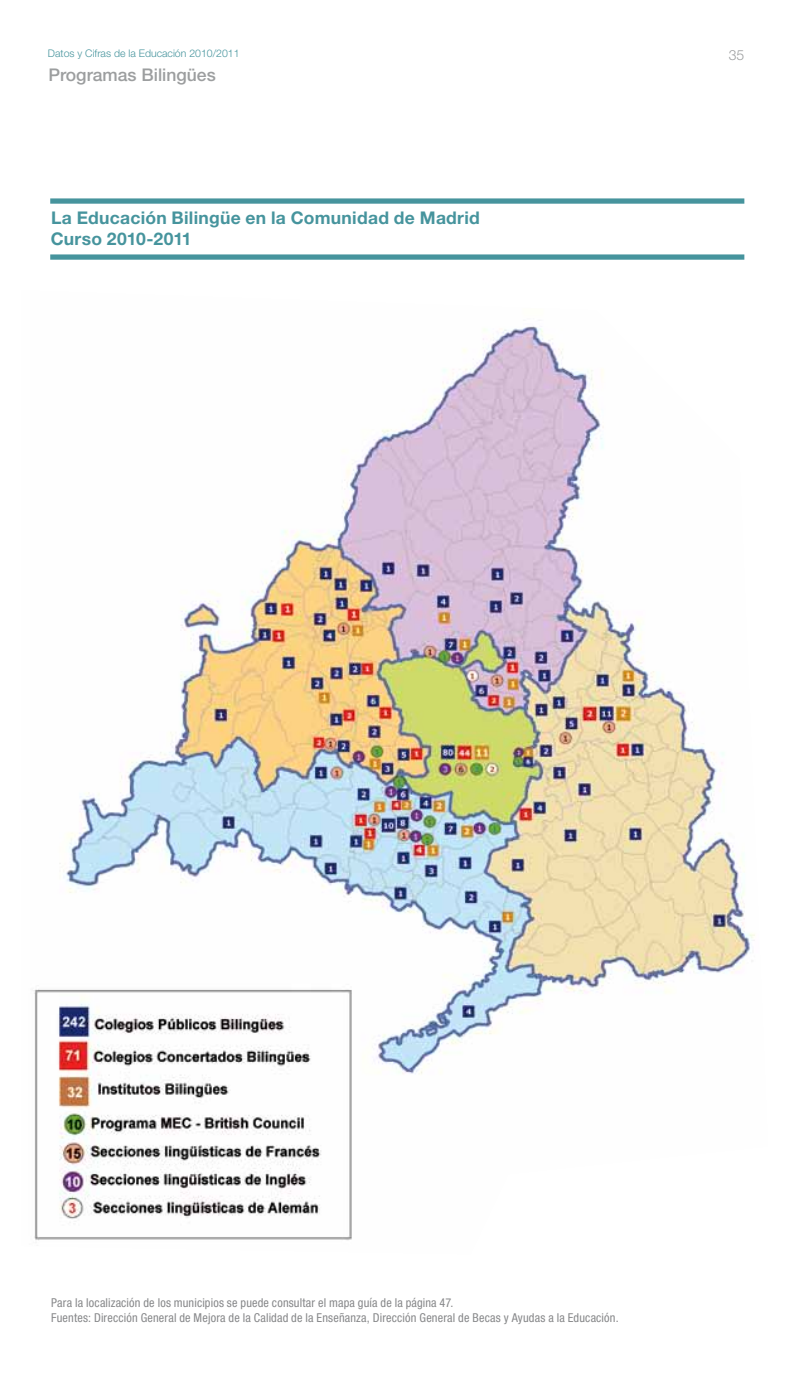
<style>
.page{position:relative;width:794px;height:1389px;background:#fff}
.page>*{position:absolute;margin:0;border:0;box-sizing:border-box;transform-origin:0 0}
.t1{font:700 17.5px/21px "Helvetica Neue LT Std";letter-spacing:.015em;color:#46949d}
.t2{font:500 17.5px "Helvetica Neue LT Std";color:#9c9e9f}
.t3{font:300 14px "Helvetica Neue LT Std";color:#9c9e9f}
.t4{font:condensed 12.25px/15.8px "Helvetica Neue LT Std";letter-spacing:.01em;color:#87888a}
.t5{font:300 10.5px "Helvetica Neue LT Std";color:#46949d}
</style>
<div class="page">
<div style="left:50px;top:198px;width:694px;height:6px;background:#46949d"></div>
<div style="left:50px;top:254px;width:694px;height:6px;background:#46949d"></div>
<img style="left:34px;top:326px;width:721px;height:915px">
<p class="t5" style="left:48px;top:47px;width:193px">Datos y Cifras de la Educación 2010/2011</p>
<p class="t3" style="left:729px;top:46px;width:17px">35</p>
<h1 class="t2" style="left:48px;top:64px;width:169px">Programas Bilingües</h1>
<h1 class="t1" style="left:51px;top:206px;width:430px">La Educación Bilingüe en la Comunidad de Madrid<br>Curso 2010-2011</h1>
<p class="t4" style="left:51px;top:1294px;width:569px">Para la localización de los municipios se puede consultar el mapa guía de la página 47.<br>Fuentes: Dirección General de Mejora de la Calidad de la Enseñanza, Dirección General de Becas y Ayudas a la Educación.</p>
</div>
